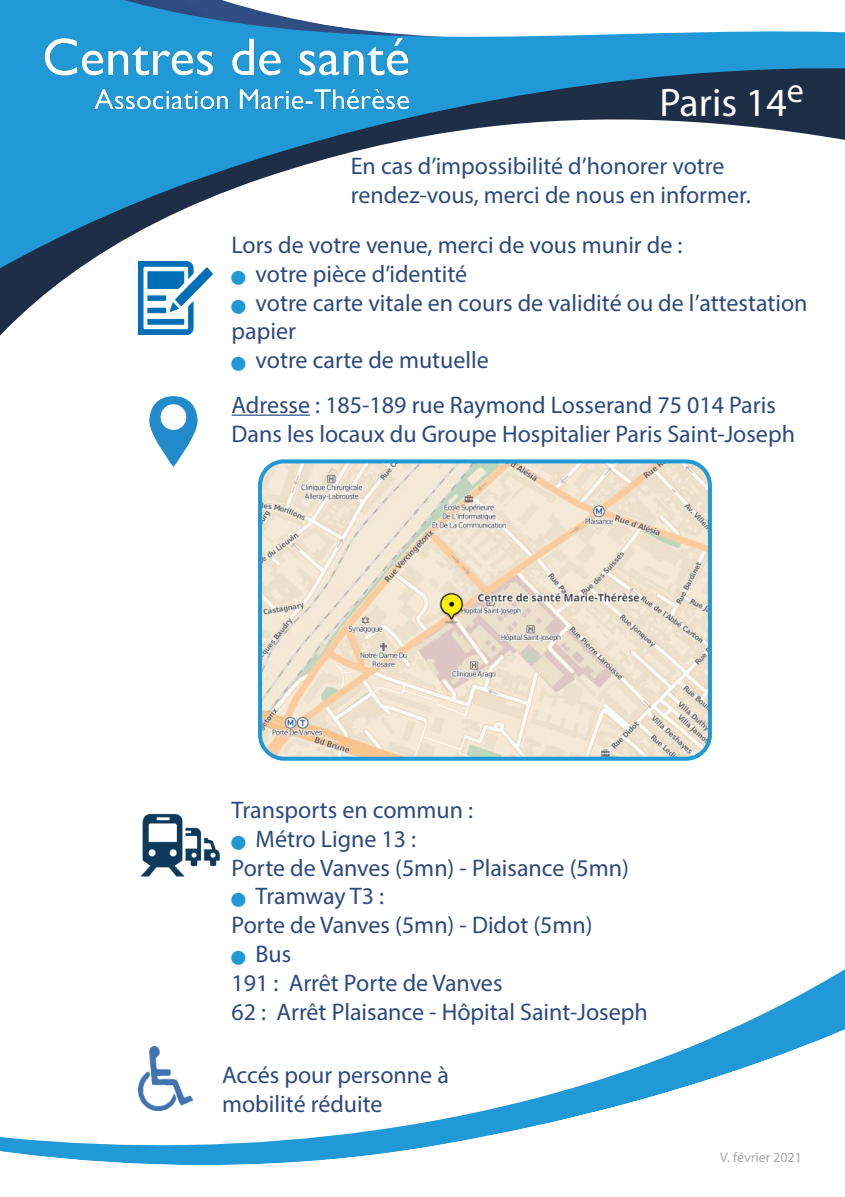
<style>
.page{position:relative;width:845px;height:1197px;background:#fff}
.page>*{position:absolute;margin:0;border:0;box-sizing:border-box;transform-origin:0 0}
.t1{font:40px "Myriad Pro";color:#fff}
.t2{font:24px/28.8px "Myriad Pro";color:#2c4a7e}
.t3{font:24px "Myriad Pro";color:#2c4b7f}
.t4{font:14px "Myriad Pro";color:#a8a9ad}
.s1{color:#2199d6}
</style>
<div class="page">
<svg style="left:0;top:969px;width:845px;height:196px"></svg>
<svg style="left:0;top:0;width:845px;height:62px"></svg>
<svg style="left:0;top:62px;width:845px;height:274px"></svg>
<img style="left:138px;top:262px;width:74px;height:72px">
<img style="left:140px;top:813px;width:80px;height:64px">
<img style="left:261px;top:464px;width:446px;height:293px">
<div style="left:258px;top:459px;width:454px;height:301px;border:4px solid #2199d6;border-radius:24px"></div>
<hr style="left:231px;top:414px;width:79px;height:1px;background:#2c4a7e">
<img style="left:138px;top:1046px;width:55px;height:64px">
<svg style="left:149px;top:396px;width:49px;height:71px"></svg>
<img style="left:42px;top:30px;width:367px;height:120px">
<p class="t1" style="left:659px;top:78px;width:146px">Paris 14<sup>e</sup></p>
<p class="t3" style="left:351px;top:151px;width:375px">En cas d’impossibilité d’honorer votre</p>
<p class="t3" style="left:351px;top:180px;width:401px">rendez-vous, merci de nous en informer.</p>
<p class="t2" style="left:231px;top:230px;width:452px">Lors de votre venue, merci de vous munir de :</p>
<p class="t2" style="left:231px;top:259px;width:237px"><span class="s1">■</span> votre pièce d’identité</p>
<p class="t2" style="left:231px;top:288px;width:577px"><span class="s1">■</span> votre carte vitale en cours de validité ou de l’attestation papier</p>
<p class="t2" style="left:231px;top:345px;width:259px"><span class="s1">■</span> votre carte de mutuelle</p>
<p class="t2" style="left:231px;top:390px;width:546px">Adresse : 185-189 rue Raymond Losserand 75 014 Paris</p>
<p class="t2" style="left:231px;top:418px;width:565px">Dans les locaux du Groupe Hospitalier Paris Saint-Joseph</p>
<p class="t2" style="left:231px;top:795px;width:243px">Transports en commun :</p>
<p class="t2" style="left:231px;top:823px;width:186px"><span class="s1">■</span> Métro Ligne 13 :</p>
<p class="t2" style="left:231px;top:852px;width:399px">Porte de Vanves (5mn) - Plaisance (5mn)</p>
<p class="t2" style="left:231px;top:881px;width:154px"><span class="s1">■</span> Tramway T3 :</p>
<p class="t2" style="left:231px;top:910px;width:363px">Porte de Vanves (5mn) - Didot (5mn)</p>
<p class="t2" style="left:231px;top:939px;width:61px"><span class="s1">■</span> Bus</p>
<p class="t2" style="left:231px;top:967px;width:272px">191 : Arrêt Porte de Vanves</p>
<p class="t2" style="left:231px;top:996px;width:418px">62 : Arrêt Plaisance - Hôpital Saint-Joseph</p>
<p class="t2" style="left:222px;top:1059px;width:228px">Accés pour personne à</p>
<p class="t2" style="left:222px;top:1088px;width:162px">mobilité réduite</p>
<p class="t4" style="left:720px;top:1148px;width:83px">V. février 2021</p>
</div>
